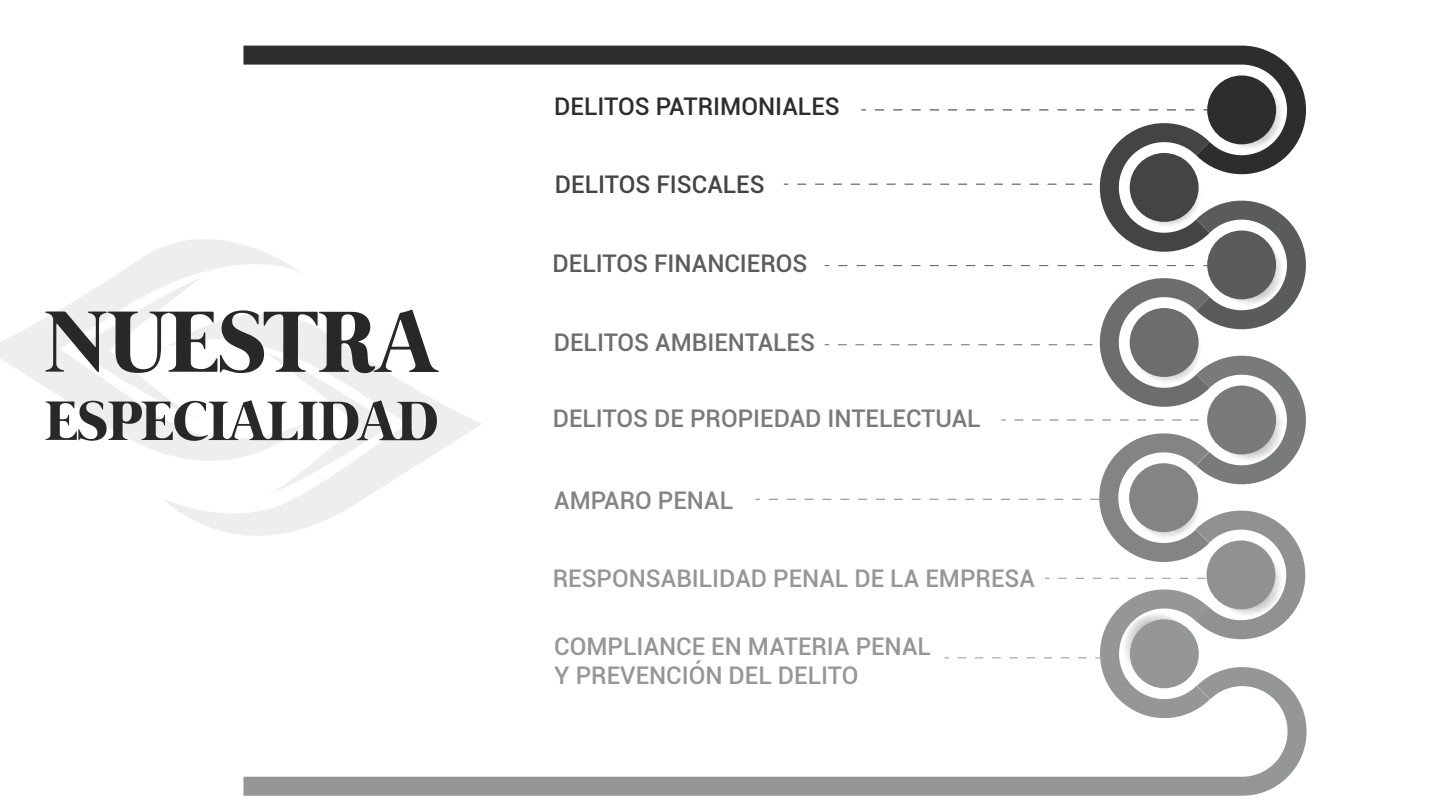
<style>
.page{position:relative;width:1440px;height:810px;background:#fff}
.page>*{position:absolute;margin:0;border:0;box-sizing:border-box;transform-origin:0 0}
.t1{font:700 89.03px "Mermaid";color:#282828}
.t2{font:700 56.93px "Mermaid";color:#282828}
.t3{font:500 24.3px/29.2px "Roboto";color:#959696}
.t4{font:500 24.3px "Roboto";color:#797a7a}
.t5{font:500 24.3px "Roboto";color:#2d2d2d}
.t6{font:500 24.3px "Roboto";color:#5a5b5b}
.t7{font:500 24.3px "Roboto";color:#6d6d6d}
.t8{font:500 24.3px "Roboto";color:#444}
.t9{font:500 24.3px "Roboto";color:#848484}
</style>
<div class="page">
<svg style="left:244px;top:724px;width:1063px;height:72px"></svg>
<svg style="left:243px;top:46px;width:1056px;height:34px;fill:#2d2d2d"></svg>
<svg style="left:1207px;top:75px;width:69px;height:69px"></svg>
<svg style="left:0;top:239px;width:300px;height:214px"></svg>
<svg style="left:76px;top:278px;width:125px;height:142px"></svg>
<svg style="left:163px;top:280px;width:319px;height:256px"></svg>
<svg style="left:266px;top:353px;width:126px;height:142px"></svg>
<svg style="left:769px;top:80px;width:537px;height:644px"></svg>
<div style="left:1130px;top:619px;width:69px;height:69px;background:#959696;border-radius:50%"></div>
<h1 class="t1" style="left:45px;top:292px;width:393px">NUESTRA</h1>
<h2 class="t2" style="left:45px;top:389px;width:395px">ESPECIALIDAD</h2>
<p class="t5" style="left:554px;top:89px;width:287px">DELITOS PATRIMONIALES</p>
<p class="t8" style="left:555px;top:167px;width:211px">DELITOS FISCALES</p>
<p class="t6" style="left:553px;top:246px;width:256px">DELITOS FINANCIEROS</p>
<p class="t7" style="left:554px;top:325px;width:263px">DELITOS AMBIENTALES</p>
<p class="t4" style="left:553px;top:401px;width:429px">DELITOS DE PROPIEDAD INTELECTUAL</p>
<p class="t9" style="left:554px;top:484px;width:180px">AMPARO PENAL</p>
<p class="t3" style="left:553px;top:562px;width:484px">RESPONSABILIDAD PENAL DE LA EMPRESA</p>
<p class="t3" style="left:554px;top:630px;width:378px">COMPLIANCE EN MATERIA PENAL<br>Y PREVENCIÓN DEL DELITO</p>
</div>
